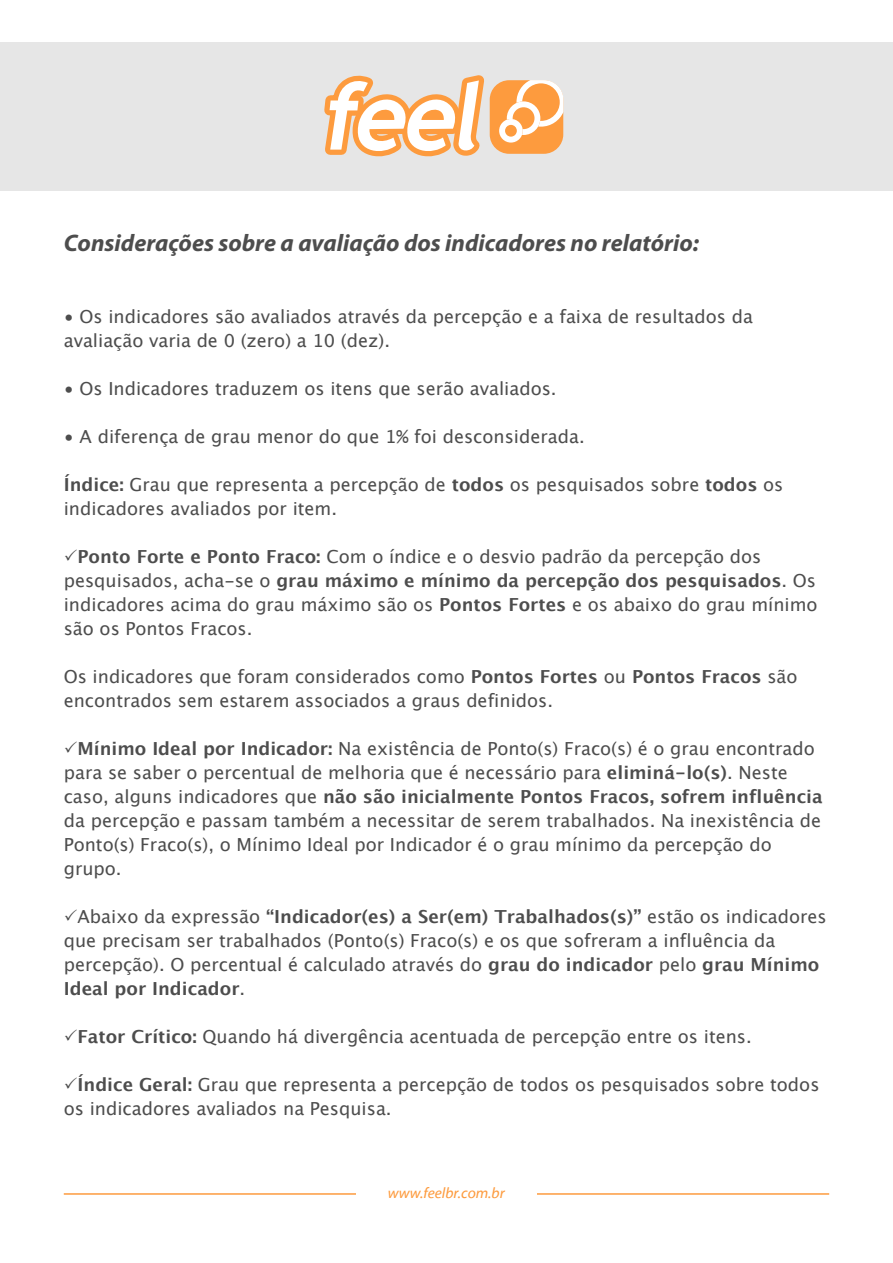
<style>
.page{position:relative;width:893px;height:1263px;background:#fff}
.page>*{position:absolute;margin:0;border:0;box-sizing:border-box;transform-origin:0 0}
.t1{font:italic 700 24px "Myriad Pro";color:#4d4d4d}
.t2{font:18px/24px "Lucida Grande";color:#4d4d4d}
.t3{font:italic 15px "Myriad Web Pro";color:#fd9b3e}
.s1{font-weight:700}
</style>
<div class="page">
<div style="left:0;top:43px;width:893px;height:148px;background:#e6e6e6"></div>
<div style="left:490px;top:80px;width:73px;height:74px;background:#fd9b3e;border-radius:19px"></div>
<svg style="left:499px;top:80px;width:64px;height:63px"></svg>
<svg style="left:324px;top:75px;width:167px;height:82px"></svg>
<hr style="left:64px;top:1193px;width:765px;height:2px;background:#fd9b3e">
<div style="left:356px;top:1167px;width:180px;height:53px;background:#fff"></div>
<h1 class="t1" style="left:64px;top:227px;width:637px">Considerações sobre a avaliação dos indicadores no relatório:</h1>
<p class="t2" style="left:64px;top:305px;width:691px">• Os indicadores são avaliados através da percepção e a faixa de resultados da avaliação varia de 0 (zero) a 10 (dez).</p>
<p class="t2" style="left:64px;top:377px;width:494px">• Os Indicadores traduzem os itens que serão avaliados.</p>
<p class="t2" style="left:64px;top:425px;width:522px">• A diferença de grau menor do que 1% foi desconsiderada.</p>
<p class="t2" style="left:64px;top:473px;width:721px"><span class="s1">Índice:</span> Grau que representa a percepção de <span class="s1">todos</span> os pesquisados sobre <span class="s1">todos</span> os indicadores avaliados por item.</p>
<p class="t2" style="left:64px;top:545px;width:755px;text-indent:14px"><span class="s1">Ponto Forte e Ponto Fraco:</span> Com o índice e o desvio padrão da percepção dos pesquisados, acha-se o <span class="s1">grau máximo e mínimo da percepção dos pesquisados</span>. Os indicadores acima do grau máximo são os <span class="s1">Pontos Fortes</span> e os abaixo do grau mínimo são os Pontos Fracos.</p>
<p class="t2" style="left:64px;top:665px;width:735px">Os indicadores que foram considerados como <span class="s1">Pontos Fortes</span> ou <span class="s1">Pontos Fracos</span> são encontrados sem estarem associados a graus definidos.</p>
<p class="t2" style="left:64px;top:737px;width:760px;text-indent:14px"><span class="s1">Mínimo Ideal por Indicador:</span> Na existência de Ponto(s) Fraco(s) é o grau encontrado para se saber o percentual de melhoria que é necessário para <span class="s1">eliminá-lo(s)</span>. Neste caso, alguns indicadores que <span class="s1">não são inicialmente Pontos Fracos, sofrem influência </span>da percepção e passam também a necessitar de serem trabalhados. Na inexistência de Ponto(s) Fraco(s), o Mínimo Ideal por Indicador é o grau mínimo da percepção do grupo.</p>
<p class="t2" style="left:64px;top:905px;width:764px;text-indent:14px">Abaixo da expressão <span class="s1">“Indicador(es) a Ser(em) Trabalhados(s)”</span> estão os indicadores que precisam ser trabalhados (Ponto(s) Fraco(s) e os que sofreram a influência da percepção). O percentual é calculado através do <span class="s1">grau do indicador</span> pelo <span class="s1">grau Mínimo Ideal por Indicador</span>.</p>
<p class="t2" style="left:78px;top:1025px;width:676px"><span class="s1">Fator Crítico:</span> Quando há divergência acentuada de percepção entre os itens.</p>
<p class="t2" style="left:64px;top:1073px;width:757px;text-indent:14px"><span class="s1">Índice Geral:</span> Grau que representa a percepção de todos os pesquisados sobre todos os indicadores avaliados na Pesquisa.</p>
<p class="t3" style="left:388px;top:1185px;width:118px">www.feelbr.com.br</p>
</div>
